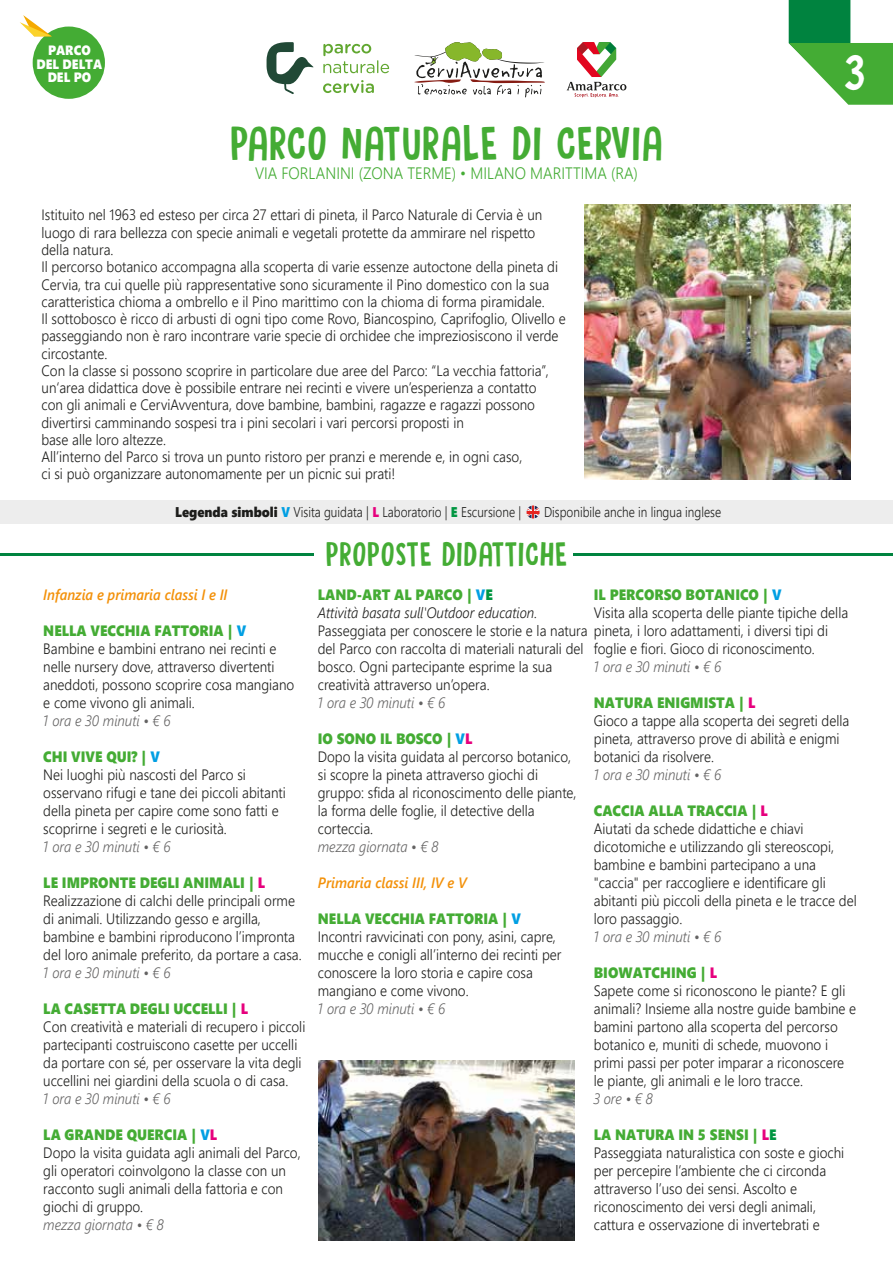
<style>
.page{position:relative;width:893px;height:1263px;background:#fff}
.page>*{position:absolute;margin:0;border:0;box-sizing:border-box;transform-origin:0 0}
.t1{font:46.5px "DK Sugary Pancake";color:#fff;scale:.91 1}
.t2{font:42px "DK Sugary Pancake";color:#44ac34;scale:.91 1}
.t3{font:30px "DK Sugary Pancake";color:#44ac34;scale:.89 1}
.t4{font:300 16.5px "Segoe UI";color:#44ac34;scale:.91 1}
.t5{font:300 15px/18px "Segoe UI";color:#1d1d1b;scale:.91 1}
.t6{font:15px "Segoe UI Black";color:#44ac34;scale:.91 1}
.t7{font:italic 300 15px "Segoe UI";color:#646363;scale:.91 1}
.t8{font:italic 600 15px "Segoe UI";color:#f3910a;scale:.91 1}
.t9{font:italic 300 15px "Segoe UI";color:#1d1d1b;scale:.91 1}
.t10{font:300 14.1px "Segoe UI";color:#1d1d1b;scale:.85 1}
.t11{font:13.5px/13.5px "Segoe UI Black";color:#fff;text-align:center;scale:.91 1}
.s1{font-family:"Segoe UI Black";font-weight:400}
.s2{font-family:"Segoe UI Black";font-weight:400;color:#009fe3}
.s3{font-family:"Segoe UI Black";font-weight:400;color:#e6007d}
.s4{font-family:"Segoe UI Black";font-weight:400;color:#009641}
.s5{color:#009fe3}
.s6{color:#e6007d}
.s7{color:#009641}
</style>
<div class="page">
<svg style="left:789px;top:0;width:104px;height:105px"></svg>
<div style="left:0;top:500px;width:893px;height:24px;background:#ededed"></div>
<svg style="left:526px;top:505px;width:14px;height:13px"></svg>
<svg style="left:267px;top:42px;width:47px;height:52px"></svg>
<svg style="left:323px;top:44px;width:66px;height:29px"></svg>
<svg style="left:323px;top:80px;width:51px;height:13px"></svg>
<svg style="left:414px;top:42px;width:131px;height:55px"></svg>
<img style="left:585px;top:205px;width:265px;height:274px">
<hr style="left:0;top:554px;width:314px;height:2px;background:#00833f">
<hr style="left:573px;top:554px;width:320px;height:2px;background:#00833f">
<img style="left:318px;top:1061px;width:257px;height:179px">
<svg style="left:567px;top:42px;width:59px;height:55px"></svg>
<div style="left:33px;top:27px;width:72px;height:72px;background:#44ac34;border-radius:50%"></div>
<svg style="left:20px;top:15px;width:32px;height:21px"></svg>
<p class="t11" style="left:37px;top:43px;width:74px">PARCO<br>DEL DELTA<br>DEL PO</p>
<h2 class="t2" style="left:230px;top:117px;width:478px">PARCO NATURALE DI CERVIA</h2>
<p class="t4" style="left:255px;top:158px;width:422px">VIA FORLANINI (ZONA TERME) • MILANO MARITTIMA (RA)</p>
<p class="t5" style="left:42px;top:205px;width:578px;line-height:17.2px">Istituito nel 1963 ed esteso per circa 27 ettari di pineta, il Parco Naturale di Cervia è un luogo di rara bellezza con specie animali e vegetali protette da ammirare nel rispetto della natura.<br>Il percorso botanico accompagna alla scoperta di varie essenze autoctone della pineta di Cervia, tra cui quelle più rappresentative sono sicuramente il Pino domestico con la sua caratteristica chioma a ombrello e il Pino marittimo con la chioma di forma piramidale.<br>Il sottobosco è ricco di arbusti di ogni tipo come Rovo, Biancospino, Caprifoglio, Olivello e passeggiando non è raro incontrare varie specie di orchidee che impreziosiscono il verde circostante.<br>Con la classe si possono scoprire in particolare due aree del Parco: “La vecchia fattoria”, un‘area didattica dove è possibile entrare nei recinti e vivere un’esperienza a contatto<br>con gli animali e CerviAvventura, dove bambine, bambini, ragazze e ragazzi possono divertirsi camminando sospesi tra i pini secolari i vari percorsi proposti in<br>base alle loro altezze.<br>All’interno del Parco si trova un punto ristoro per pranzi e merende e, in ogni caso,<br>ci si può organizzare autonomamente per un picnic sui prati!</p>
<p class="t10" style="left:175px;top:498px;width:409px"><span class="s1">Legenda simboli</span> <span class="s2">V</span> Visita guidata | <span class="s3">L</span> Laboratorio | <span class="s4">E</span> Escursione |</p>
<p class="t10" style="left:544px;top:498px;width:210px">Disponibile anche in lingua inglese</p>
<h3 class="t3" style="left:325px;top:535px;width:274px">PROPOSTE DIDATTICHE</h3>
<h1 class="t1" style="left:843px;top:44px;width:27px">3</h1>
<p class="t8" style="left:43px;top:580px;width:204px">Infanzia e primaria classi I e II</p>
<p class="t6" style="left:43px;top:619px;width:225px">NELLA VECCHIA FATTORIA | <span class="s5">V</span></p>
<p class="t5" style="left:43px;top:638px;width:277px">Bambine e bambini entrano nei recinti e nelle nursery dove, attraverso divertenti aneddoti, possono scoprire cosa mangiano e come vivono gli animali.</p>
<p class="t7" style="left:43px;top:706px;width:141px">1 ora e 30 minuti • € 6</p>
<p class="t6" style="left:43px;top:745px;width:130px">CHI VIVE QUI? | <span class="s5">V</span></p>
<p class="t5" style="left:43px;top:764px;width:268px">Nei luoghi più nascosti del Parco si osservano rifugi e tane dei piccoli abitanti della pineta per capire come sono fatti e scoprirne i segreti e le curiosità.</p>
<p class="t7" style="left:43px;top:832px;width:141px">1 ora e 30 minuti • € 6</p>
<p class="t6" style="left:43px;top:871px;width:245px">LE IMPRONTE DEGLI ANIMALI | <span class="s6">L</span></p>
<p class="t5" style="left:43px;top:890px;width:285px">Realizzazione di calchi delle principali orme di animali. Utilizzando gesso e argilla, bambine e bambini riproducono l’impronta del loro animale preferito, da portare a casa.</p>
<p class="t7" style="left:43px;top:958px;width:141px">1 ora e 30 minuti • € 6</p>
<p class="t6" style="left:43px;top:997px;width:226px">LA CASETTA DEGLI UCCELLI | <span class="s6">L</span></p>
<p class="t5" style="left:43px;top:1016px;width:289px">Con creatività e materiali di recupero i piccoli partecipanti costruiscono casette per uccelli da portare con sé, per osservare la vita degli uccellini nei giardini della scuola o di casa.</p>
<p class="t7" style="left:43px;top:1084px;width:141px">1 ora e 30 minuti • € 6</p>
<p class="t6" style="left:43px;top:1123px;width:193px">LA GRANDE QUERCIA | <span class="s5">V</span><span class="s6">L</span></p>
<p class="t5" style="left:43px;top:1142px;width:284px">Dopo la visita guidata agli animali del Parco, gli operatori coinvolgono la classe con un racconto sugli animali della fattoria e con giochi di gruppo.</p>
<p class="t7" style="left:43px;top:1210px;width:134px">mezza giornata • € 8</p>
<p class="t6" style="left:318px;top:583px;width:194px">LAND-ART AL PARCO | <span class="s5">V</span><span class="s7">E</span></p>
<p class="t9" style="left:318px;top:598px;width:243px">Attività basata sull'Outdoor education.</p>
<p class="t5" style="left:318px;top:620px;width:562px">Passeggiata per conoscere le storie e la natura pineta, i loro adattamenti, i diversi tipi di del Parco con raccolta di materiali naturali del<br>bosco. Ogni partecipante esprime la sua<br>creatività attraverso un’opera.</p>
<p class="t7" style="left:318px;top:688px;width:141px">1 ora e 30 minuti • € 6</p>
<p class="t6" style="left:318px;top:727px;width:171px">IO SONO IL BOSCO | <span class="s5">V</span><span class="s6">L</span></p>
<p class="t5" style="left:318px;top:746px;width:286px">Dopo la visita guidata al percorso botanico, si scopre la pineta attraverso giochi di gruppo: sfida al riconoscimento delle piante, la forma delle foglie, il detective della corteccia.</p>
<p class="t7" style="left:318px;top:832px;width:134px">mezza giornata • € 8</p>
<p class="t8" style="left:318px;top:868px;width:165px">Primaria classi III, IV e V</p>
<p class="t6" style="left:318px;top:907px;width:225px">NELLA VECCHIA FATTORIA | <span class="s5">V</span></p>
<p class="t5" style="left:318px;top:926px;width:269px">Incontri ravvicinati con pony, asini, capre, mucche e conigli all’interno dei recinti per conoscere la loro storia e capire cosa mangiano e come vivono.</p>
<p class="t7" style="left:318px;top:994px;width:141px">1 ora e 30 minuti • € 6</p>
<p class="t6" style="left:594px;top:583px;width:208px">IL PERCORSO BOTANICO | <span class="s5">V</span></p>
<p class="t5" style="left:594px;top:602px;width:281px">Visita alla scoperta delle piante tipiche della</p>
<p class="t5" style="left:594px;top:638px;width:244px">foglie e fiori. Gioco di riconoscimento.</p>
<p class="t7" style="left:594px;top:652px;width:141px">1 ora e 30 minuti • € 6</p>
<p class="t6" style="left:594px;top:691px;width:179px">NATURA ENIGMISTA | <span class="s6">L</span></p>
<p class="t5" style="left:594px;top:710px;width:282px">Gioco a tappe alla scoperta dei segreti della pineta, attraverso prove di abilità e enigmi botanici da risolvere.</p>
<p class="t7" style="left:594px;top:760px;width:141px">1 ora e 30 minuti • € 6</p>
<p class="t6" style="left:594px;top:799px;width:193px">CACCIA ALLA TRACCIA | <span class="s6">L</span></p>
<p class="t5" style="left:594px;top:818px;width:290px">Aiutati da schede didattiche e chiavi dicotomiche e utilizzando gli stereoscopi, bambine e bambini partecipano a una "caccia" per raccogliere e identificare gli abitanti più piccoli della pineta e le tracce del loro passaggio.</p>
<p class="t7" style="left:594px;top:922px;width:141px">1 ora e 30 minuti • € 6</p>
<p class="t6" style="left:594px;top:961px;width:137px">BIOWATCHING | <span class="s6">L</span></p>
<p class="t5" style="left:594px;top:980px;width:290px">Sapete come si riconoscono le piante? E gli animali? Insieme alla nostre guide bambine e bamini partono alla scoperta del percorso botanico e, muniti di schede, muovono i primi passi per poter imparar a riconoscere le piante, gli animali e le loro tracce.</p>
<p class="t7" style="left:594px;top:1084px;width:66px">3 ore • € 8</p>
<p class="t6" style="left:594px;top:1123px;width:202px">LA NATURA IN 5 SENSI | <span class="s6">L</span><span class="s7">E</span></p>
<p class="t5" style="left:594px;top:1142px;width:277px">Passeggiata naturalistica con soste e giochi per percepire l’ambiente che ci circonda attraverso l’uso dei sensi. Ascolto e riconoscimento dei versi degli animali, cattura e osservazione di invertebrati e</p>
</div>
